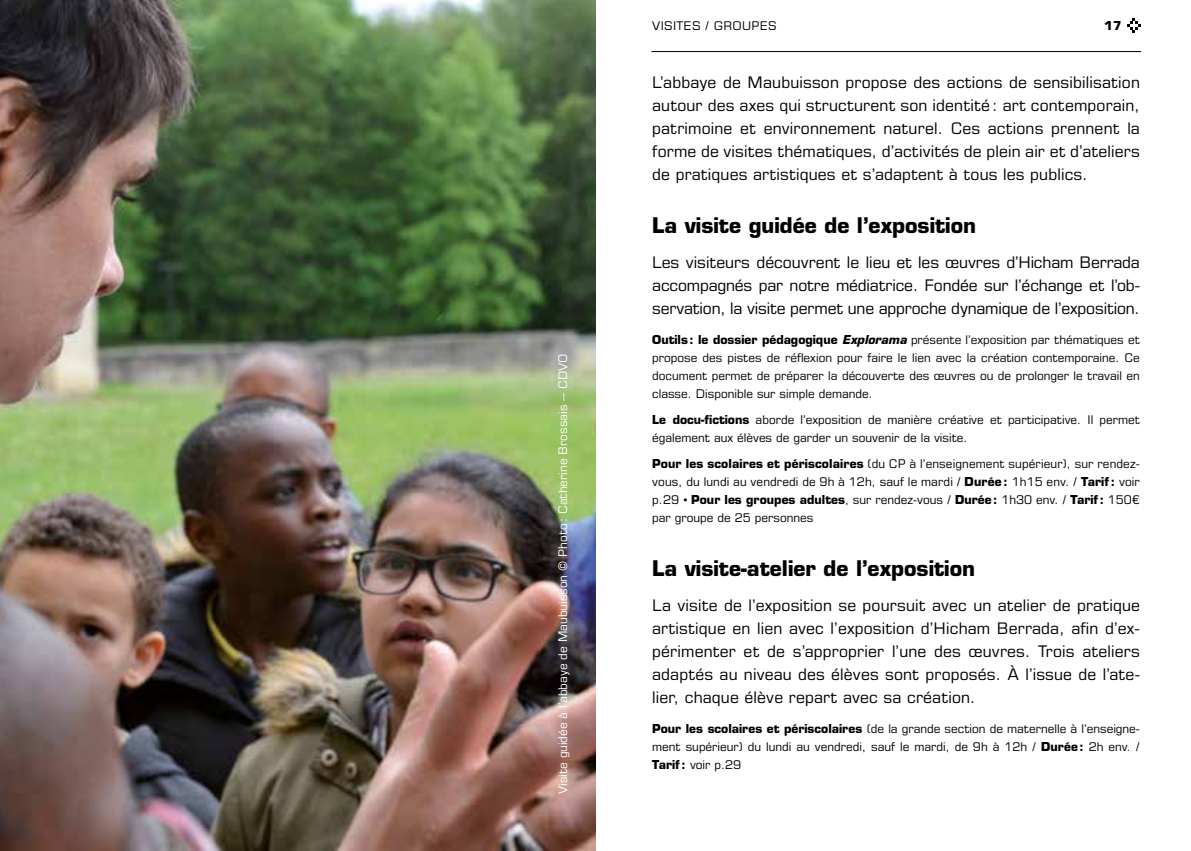
<style>
.page{position:relative;width:1191px;height:851px;background:#fff}
.page>*{position:absolute;margin:0;border:0;box-sizing:border-box;transform-origin:0 0}
.t1{font:700 21px "Eurostile LT Std";color:#000}
.t2{font:16px/23px "Eurostile LT Std";letter-spacing:.01em;color:#000;text-align:justify}
.t3{font:12px/18px "Eurostile LT Std";color:#000;text-align:justify}
.t4{font:12px "Eurostile LT Std";color:#fff}
.t5{font:12px "Eurostile LT Std";letter-spacing:.025em;color:#000}
.t6{font:700 12px "Eurostile LT Std";color:#000}
.s1{font-weight:700}
.s2{font-weight:700;font-style:italic}
</style>
<div class="page">
<hr style="left:651px;top:51px;width:490px;height:1px;background:#000">
<svg style="left:1127px;top:18px;width:14px;height:15px"></svg>
<img style="left:0;top:0;width:595px;height:850px">
<p class="t4" style="left:555px;top:794px;width:442px;rotate:-90deg">Visite guidée à l’abbaye de Maubuisson © Photo: Catherine Brossais – CDVO</p>
<p class="t5" style="left:652px;top:18px;width:126px">VISITES / GROUPES</p>
<p class="t6" style="left:1104px;top:18px;width:19px">17</p>
<p class="t2" style="left:652px;top:71px;width:489px">L’abbaye de Maubuisson propose des actions de sensibilisation autour des axes qui structurent son identité : art contemporain, patrimoine et environnement naturel. Ces actions prennent la forme de visites thématiques, d’activités de plein air et d’ateliers de pratiques artistiques et s’adaptent à tous les publics.</p>
<h1 class="t1" style="left:652px;top:212px;width:325px">La visite guidée de l’exposition</h1>
<h2 class="t2" style="left:652px;top:251px;width:489px">Les visiteurs découvrent le lieu et les œuvres d’Hicham Berrada accompagnés par notre médiatrice. Fondée sur l’échange et l’ob&shy;servation, la visite permet une approche dynamique de l’exposition.</h2>
<p class="t3" style="left:652px;top:331px;width:489px"><span class="s1">Outils: le dossier pédagogique</span> <span class="s2">Explorama</span> présente l’exposition par thématiques et propose des pistes de réflexion pour faire le lien avec la création contemporaine. Ce document permet de préparer la découverte des œuvres ou de prolonger le travail en classe. Disponible sur simple demande.</p>
<p class="t3" style="left:652px;top:411px;width:489px"><span class="s1">Le docu-fictions</span> aborde l’exposition de manière créative et participative. Il permet également aux élèves de garder un souvenir de la visite.</p>
<p class="t3" style="left:652px;top:455px;width:489px"><span class="s1">Pour les scolaires et périscolaires</span> (du CP à l’enseignement supérieur), sur rendez&shy;vous, du lundi au vendredi de 9h à 12h, sauf le mardi / <span class="s1">Durée :</span> 1h15 env. / <span class="s1">Tarif:</span> voir p.29 • <span class="s1">Pour les groupes adultes</span>, sur rendez-vous / <span class="s1">Durée:</span> 1h30 env. / <span class="s1">Tarif:</span> 150€ par groupe de 25 personnes</p>
<h1 class="t1" style="left:652px;top:554px;width:324px">La visite-atelier de l’exposition</h1>
<p class="t2" style="left:652px;top:593px;width:489px">La visite de l’exposition se poursuit avec un atelier de pratique artistique en lien avec l’exposition d’Hicham Berrada, afin d’ex&shy;périmenter et de s’approprier l’une des œuvres. Trois ateliers adaptés au niveau des élèves sont proposés. À l’issue de l’ate&shy;lier, chaque élève repart avec sa création.</p>
<p class="t3" style="left:652px;top:719px;width:489px"><span class="s1">Pour les scolaires et périscolaires</span> (de la grande section de maternelle à l’enseigne&shy;ment supérieur) du lundi au vendredi, sauf le mardi, de 9h à 12h / <span class="s1">Durée:</span> 2h env. / <span class="s1">Tarif:</span> voir p.29</p>
</div>
